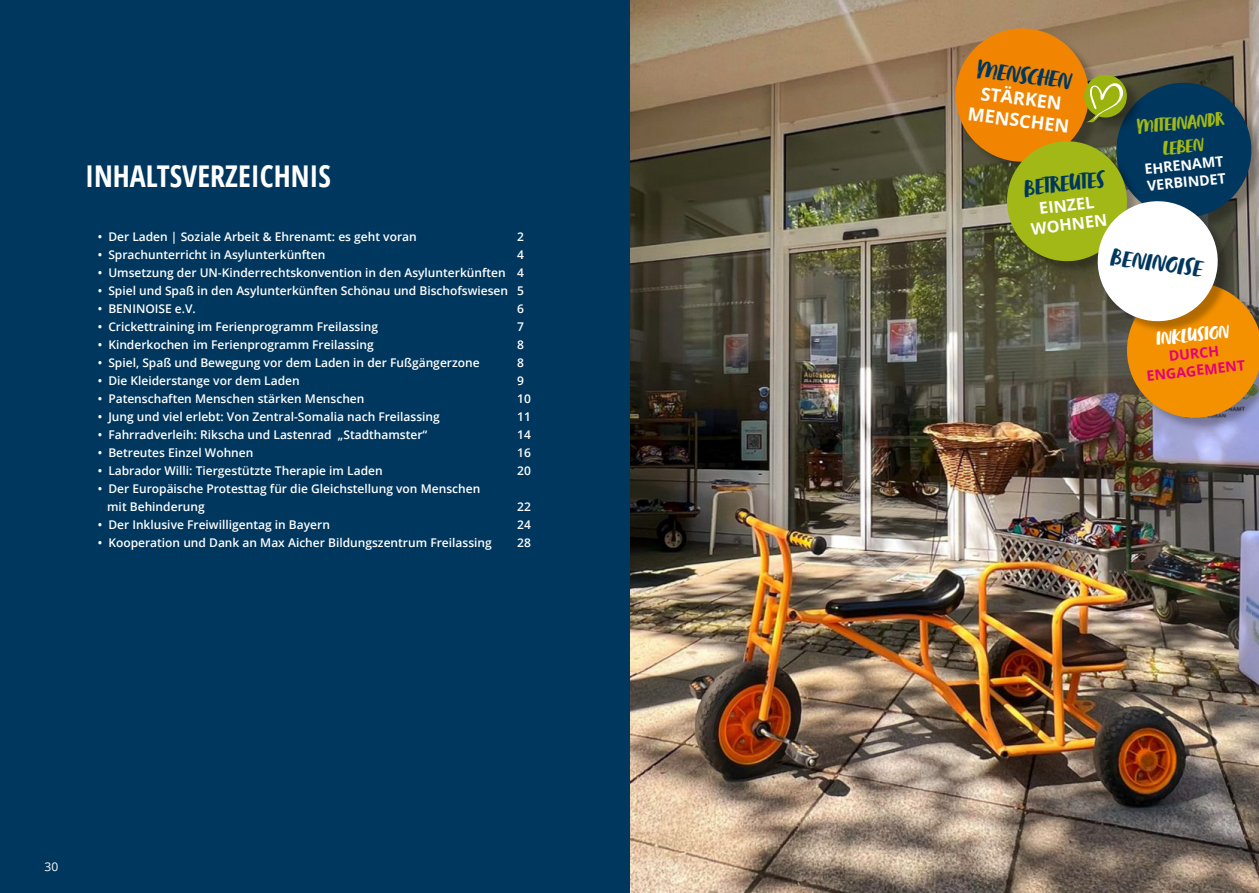
<style>
.page{position:relative;width:1259px;height:893px;background:#fff}
.page>*{position:absolute;margin:0;border:0;box-sizing:border-box;transform-origin:0 0}
.t1{font:700 30px "Open Sans Condensed";color:#fff}
.t2{font:24.3px "Zooja Pro";color:#00375e}
.t3{font:23.55px "Zooja Pro";color:#00375e}
.t4{font:19.65px/23.5px "Zooja Pro";color:#a2b915;text-align:center}
.t5{font:19.65px "Zooja Pro";color:#fff}
.t6{font:700 18px/21.6px "Open Sans";color:#fff;text-align:center}
.t7{font:700 16.2px/19.5px "Open Sans";color:#fff;text-align:center}
.t8{font:700 14.25px/17.1px "Open Sans";color:#fff}
.t9{font:700 14.25px/17.1px "Open Sans";color:#e5007c;text-align:center}
.t10{font:600 12px/18px "Open Sans";color:#fff}
.t11{font:12px "Open Sans";color:#fff}
</style>
<div class="page">
<img style="left:629px;top:0;width:630px;height:893px">
<div style="left:0;top:0;width:629px;height:893px;background:#00375e"></div>
<div style="left:1128px;top:285px;width:131px;height:148px;background:#000;opacity:.27"></div>
<svg style="left:951px;top:24px;width:308px;height:397px;background:#8f7e4e"></svg>
<h1 class="t1" style="left:85px;top:155px;width:247px">INHALTSVERZEICHNIS</h1>
<p class="t10" style="left:98px;top:227px;width:320px">• Der Laden | Soziale Arbeit &amp; Ehrenamt: es geht voran</p>
<p class="t10" style="left:517px;top:227px;width:8px">2</p>
<p class="t10" style="left:98px;top:245px;width:229px">• Sprachunterricht in Asylunterkünften</p>
<p class="t10" style="left:517px;top:245px;width:8px">4</p>
<p class="t10" style="left:98px;top:263px;width:428px">• Umsetzung der UN-Kinderrechtskonvention in den Asylunterkünften 4</p>
<p class="t10" style="left:98px;top:281px;width:428px">• Spiel und Spaß in den Asylunterkünften Schönau und Bischofswiesen 5</p>
<p class="t10" style="left:98px;top:299px;width:100px">• BENINOISE e.V.</p>
<p class="t10" style="left:517px;top:299px;width:8px">6</p>
<p class="t10" style="left:98px;top:317px;width:282px">• Crickettraining im Ferienprogramm Freilassing</p>
<p class="t10" style="left:517px;top:317px;width:8px">7</p>
<p class="t10" style="left:98px;top:335px;width:277px">• Kinderkochen im Ferienprogramm Freilassing</p>
<p class="t10" style="left:517px;top:335px;width:8px">8</p>
<p class="t10" style="left:98px;top:353px;width:383px">• Spiel, Spaß und Bewegung vor dem Laden in der Fußgängerzone</p>
<p class="t10" style="left:517px;top:353px;width:8px">8</p>
<p class="t10" style="left:98px;top:371px;width:203px">• Die Kleiderstange vor dem Laden</p>
<p class="t10" style="left:517px;top:371px;width:8px">9</p>
<p class="t10" style="left:98px;top:389px;width:268px">• Patenschaften Menschen stärken Menschen</p>
<p class="t10" style="left:517px;top:389px;width:15px">10</p>
<p class="t10" style="left:98px;top:407px;width:343px">• Jung und viel erlebt: Von Zentral-Somalia nach Freilassing</p>
<p class="t10" style="left:517px;top:407px;width:15px">11</p>
<p class="t10" style="left:98px;top:425px;width:331px">• Fahrradverleih: Rikscha und Lastenrad „Stadthamster“</p>
<p class="t10" style="left:517px;top:425px;width:15px">14</p>
<p class="t10" style="left:98px;top:443px;width:157px">• Betreutes Einzel Wohnen</p>
<p class="t10" style="left:517px;top:443px;width:15px">16</p>
<p class="t10" style="left:98px;top:461px;width:286px">• Labrador Willi: Tiergestützte Therapie im Laden</p>
<p class="t10" style="left:517px;top:461px;width:15px">20</p>
<p class="t10" style="left:107px;top:479px;width:374px;text-indent:-9px">• Der Europäische Protesttag für die Gleichstellung von Menschen mit Behinderung</p>
<p class="t10" style="left:517px;top:497px;width:15px">22</p>
<p class="t10" style="left:98px;top:515px;width:234px">• Der Inklusive Freiwilligentag in Bayern</p>
<p class="t10" style="left:517px;top:515px;width:15px">24</p>
<p class="t10" style="left:98px;top:533px;width:395px">• Kooperation und Dank an Max Aicher Bildungszentrum Freilassing</p>
<p class="t10" style="left:517px;top:533px;width:15px">28</p>
<p class="t11" style="left:45px;top:858px;width:15px">30</p>
<h2 class="t2" style="left:979px;top:55px;width:96px;rotate:7deg">MENSCHEN</h2>
<h3 class="t6" style="left:972px;top:81px;width:103px;rotate:7deg">STÄRKEN<br>MENSCHEN</h3>
<h3 class="t3" style="left:1022px;top:174px;width:82px;rotate:-7deg">BETREUTES</h3>
<h3 class="t7" style="left:1027px;top:200px;width:78px;rotate:-7deg">EINZEL<br>WOHNEN</h3>
<h3 class="t4" style="left:1136px;top:118px;width:88px;rotate:-6deg">MITEINANDR<br>LEBEN</h3>
<p class="t8" style="left:1143px;top:160px;width:81px;rotate:-6deg">EHRENAMT<br>VERBINDET</p>
<h2 class="t2" style="left:1113px;top:243px;width:93px;rotate:7deg">BENINOISE</h2>
<h3 class="t5" style="left:1154px;top:327px;width:75px;rotate:-6deg">INKLUSION</h3>
<p class="t9" style="left:1144px;top:350px;width:101px;rotate:-6deg">DURCH<br>ENGAGEMENT</p>
</div>
